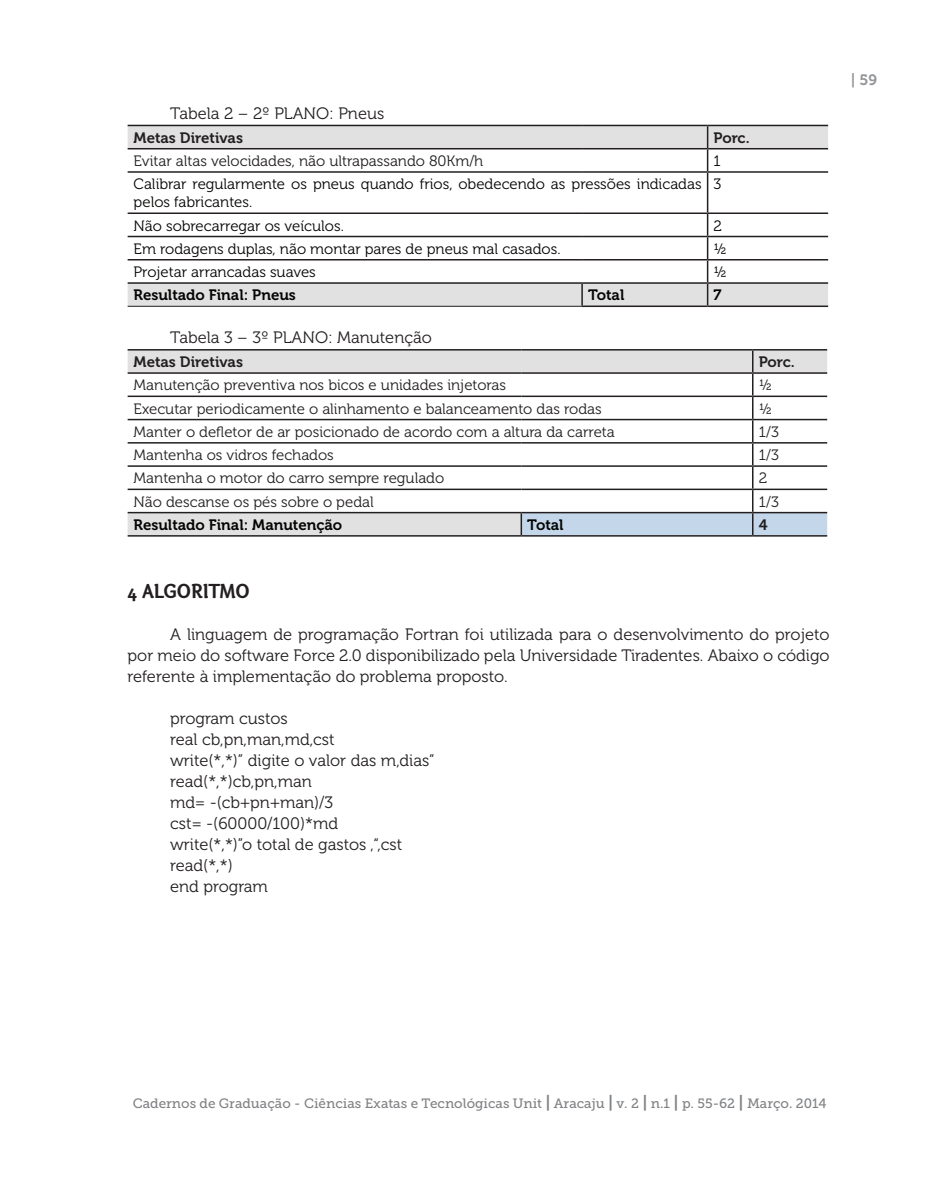
<style>
.page{position:relative;width:936px;height:1191px;background:#fff}
.page>*{position:absolute;margin:0;border:0;box-sizing:border-box;transform-origin:0 0}
.t1{font:21px "Otari Bold Limited";color:#231f20}
.t2{font:16.5px/21px "Museo 300";color:#231f20;text-align:justify}
.t3{font:15px "Museo 300";color:#231f20}
.t4{font:15px/18px "Museo 300";color:#040503}
.t5{font:15px "Museo 700";color:#040503}
.t6{font:15px "Museo 700";color:#231f20}
.t7{font:15px "Museo 700";color:#939598}
.t8{font:13.5px "Museo Slab 500";color:#808285}
.s1{font-family:"Museo 700";font-size:16.5px}
</style>
<div class="page">
<svg style="left:128px;top:126px;width:700px;height:180px"></svg>
<hr style="left:128px;top:125px;width:454px;height:1px;background:#231f20">
<hr style="left:582px;top:125px;width:125px;height:1px;background:#231f20">
<hr style="left:707px;top:125px;width:121px;height:1px;background:#231f20">
<hr style="left:706px;top:126px;width:2px;height:22px;background:#231f20">
<hr style="left:128px;top:148px;width:454px;height:1px;background:#231f20">
<hr style="left:582px;top:148px;width:125px;height:1px;background:#231f20">
<hr style="left:707px;top:148px;width:121px;height:1px;background:#231f20">
<hr style="left:706px;top:149px;width:2px;height:22px;background:#231f20">
<hr style="left:128px;top:171px;width:454px;height:2px;background:#231f20">
<hr style="left:582px;top:171px;width:125px;height:2px;background:#231f20">
<hr style="left:707px;top:171px;width:121px;height:2px;background:#231f20">
<hr style="left:706px;top:173px;width:2px;height:39px;background:#231f20">
<hr style="left:128px;top:212px;width:454px;height:2px;background:#231f20">
<hr style="left:582px;top:212px;width:125px;height:2px;background:#231f20">
<hr style="left:707px;top:212px;width:121px;height:2px;background:#231f20">
<hr style="left:706px;top:214px;width:2px;height:22px;background:#231f20">
<hr style="left:128px;top:236px;width:454px;height:1px;background:#231f20">
<hr style="left:582px;top:236px;width:125px;height:1px;background:#231f20">
<hr style="left:707px;top:236px;width:121px;height:1px;background:#231f20">
<hr style="left:706px;top:237px;width:2px;height:22px;background:#231f20">
<hr style="left:128px;top:259px;width:454px;height:1px;background:#231f20">
<hr style="left:582px;top:259px;width:125px;height:1px;background:#231f20">
<hr style="left:707px;top:259px;width:121px;height:1px;background:#231f20">
<hr style="left:706px;top:260px;width:2px;height:22px;background:#231f20">
<hr style="left:128px;top:282px;width:454px;height:2px;background:#231f20">
<hr style="left:582px;top:282px;width:125px;height:2px;background:#231f20">
<hr style="left:581px;top:284px;width:2px;height:21px;background:#231f20">
<hr style="left:707px;top:282px;width:121px;height:2px;background:#231f20">
<hr style="left:706px;top:284px;width:2px;height:21px;background:#231f20">
<hr style="left:581px;top:305px;width:126px;height:2px;background:#231f20">
<hr style="left:707px;top:305px;width:121px;height:2px;background:#231f20">
<hr style="left:128px;top:306px;width:453px;height:1px;background:#231f20">
<svg style="left:128px;top:350px;width:393px;height:185px"></svg>
<hr style="left:128px;top:349px;width:393px;height:1px;background:#231f20">
<hr style="left:521px;top:349px;width:231px;height:1px;background:#231f20">
<hr style="left:752px;top:349px;width:75px;height:1px;background:#231f20">
<hr style="left:128px;top:372px;width:393px;height:2px;background:#231f20">
<hr style="left:128px;top:395px;width:393px;height:2px;background:#231f20">
<hr style="left:128px;top:419px;width:393px;height:1px;background:#231f20">
<hr style="left:128px;top:442px;width:393px;height:1px;background:#231f20">
<hr style="left:128px;top:465px;width:393px;height:2px;background:#231f20">
<hr style="left:128px;top:488px;width:393px;height:2px;background:#231f20">
<hr style="left:128px;top:512px;width:393px;height:1px;background:#231f20">
<hr style="left:520px;top:513px;width:2px;height:22px;background:#231f20">
<svg style="left:521px;top:350px;width:306px;height:185px"></svg>
<hr style="left:128px;top:535px;width:393px;height:1px;background:#231f20">
<hr style="left:521px;top:535px;width:231px;height:1px;background:#231f20">
<hr style="left:752px;top:535px;width:75px;height:1px;background:#231f20">
<p class="t2" style="left:170px;top:103px;width:215px">Tabela 2 – 2º PLANO: Pneus</p>
<p class="t6" style="left:134px;top:129px;width:111px">Metas Diretivas</p>
<p class="t6" style="left:713px;top:129px;width:38px">Porc.</p>
<p class="t3" style="left:134px;top:153px;width:351px">Evitar altas velocidades, não ultrapassando 80Km/h</p>
<p class="t4" style="left:713px;top:152px;width:9px">1</p>
<p class="t4" style="left:134px;top:175px;width:569px">Calibrar regularmente os pneus quando frios, obedecendo as pressões indicadas pelos fabricantes.</p>
<p class="t4" style="left:713px;top:175px;width:9px">3</p>
<p class="t4" style="left:134px;top:217px;width:212px">Não sobrecarregar os veículos.</p>
<p class="t4" style="left:713px;top:217px;width:10px">2</p>
<p class="t4" style="left:134px;top:240px;width:428px">Em rodagens duplas, não montar pares de pneus mal casados.</p>
<p class="t4" style="left:713px;top:240px;width:15px">½</p>
<p class="t4" style="left:134px;top:263px;width:184px">Projetar arrancadas suaves</p>
<p class="t4" style="left:713px;top:263px;width:15px">½</p>
<p class="t5" style="left:134px;top:287px;width:164px">Resultado Final: Pneus</p>
<p class="t5" style="left:588px;top:287px;width:38px">Total</p>
<p class="t5" style="left:713px;top:287px;width:10px">7</p>
<p class="t2" style="left:170px;top:327px;width:263px">Tabela 3 – 3º PLANO: Manutenção</p>
<p class="t6" style="left:134px;top:353px;width:111px">Metas Diretivas</p>
<p class="t6" style="left:758px;top:353px;width:38px">Porc.</p>
<p class="t3" style="left:134px;top:377px;width:374px">Manutenção preventiva nos bicos e unidades injetoras</p>
<p class="t3" style="left:758px;top:377px;width:15px">½</p>
<p class="t3" style="left:134px;top:400px;width:469px">Executar periodicamente o alinhamento e balanceamento das rodas</p>
<p class="t3" style="left:758px;top:400px;width:15px">½</p>
<p class="t3" style="left:134px;top:423px;width:482px">Manter o defletor de ar posicionado de acordo com a altura da carreta</p>
<p class="t3" style="left:758px;top:423px;width:22px">1/3</p>
<p class="t3" style="left:134px;top:447px;width:202px">Mantenha os vidros fechados</p>
<p class="t3" style="left:758px;top:447px;width:22px">1/3</p>
<p class="t3" style="left:134px;top:470px;width:312px">Mantenha o motor do carro sempre regulado</p>
<p class="t3" style="left:758px;top:470px;width:10px">2</p>
<p class="t3" style="left:134px;top:493px;width:242px">Não descanse os pés sobre o pedal</p>
<p class="t3" style="left:758px;top:493px;width:22px">1/3</p>
<p class="t5" style="left:134px;top:516px;width:210px">Resultado Final: Manutenção</p>
<p class="t5" style="left:527px;top:516px;width:38px">Total</p>
<p class="t6" style="left:758px;top:516px;width:10px">4</p>
<p class="t1" style="left:128px;top:578px;width:124px">4 ALGORITMO</p>
<p class="t2" style="left:128px;top:624px;width:703px;text-indent:43px">A linguagem de programação Fortran foi utilizada para o desenvolvimento do projeto por meio do software Force 2.0 disponibilizado pela Universidade Tiradentes. Abaixo o código referente à implementação do problema proposto.</p>
<p class="t2" style="left:170px;top:708px;width:266px;text-align:left">program custos<br>real cb,pn,man,md,cst<br>write(*,*)” digite o valor das m‚dias” read(*,*)cb,pn,man<br>md= -(cb+pn+man)/3<br>cst= -(60000/100)*md<br>write(*,*)”o total de gastos ‚“,cst read(*,*)<br>end program</p>
<p class="t7" style="left:850px;top:71px;width:28px">| 59</p>
<p class="t8" style="left:133px;top:1096px;width:695px">Cadernos de Graduação - Ciências Exatas e Tecnológicas Unit <span class="s1">|</span> Aracaju <span class="s1">|</span> v. 2 <span class="s1">|</span> n.1 <span class="s1">|</span> p. 55-62 <span class="s1">|</span> Março. 2014</p>
</div>
